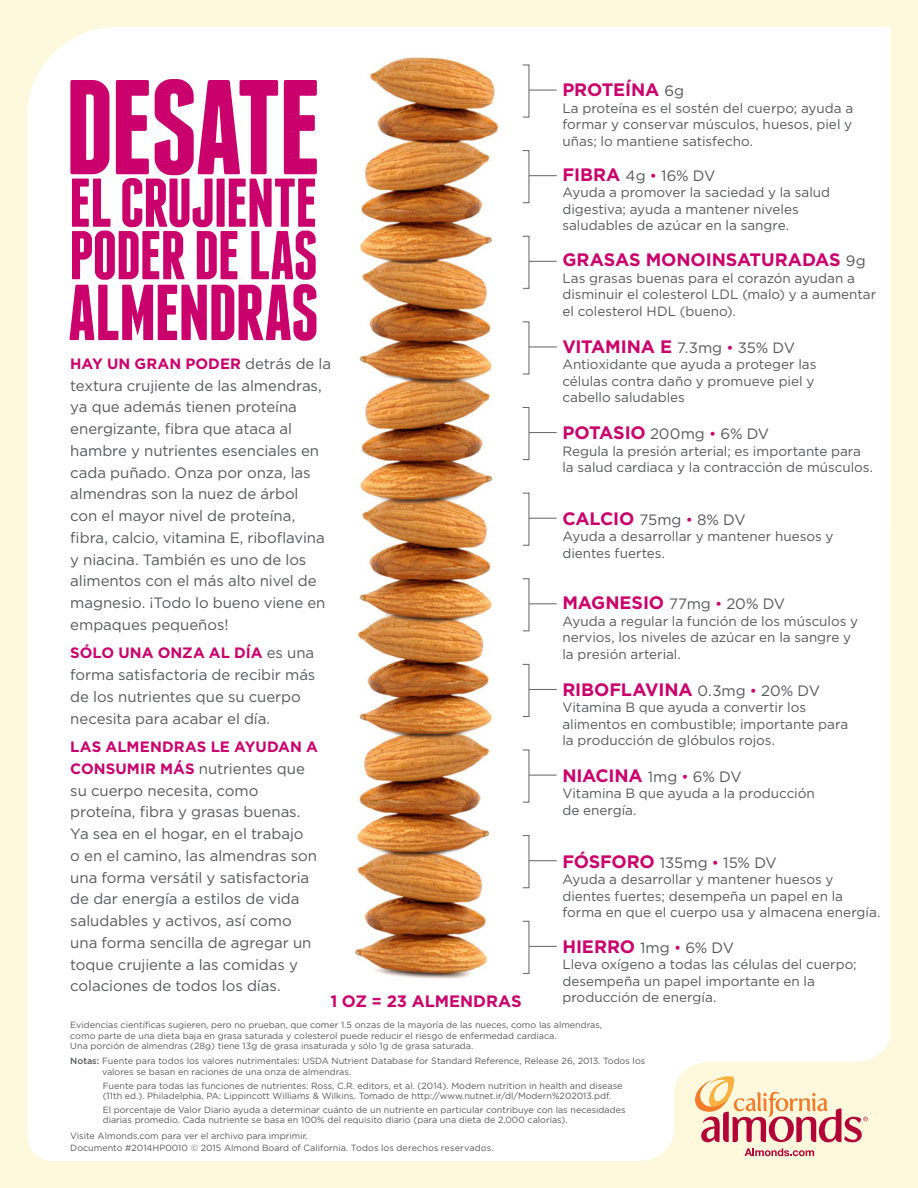
<style>
.page{position:relative;width:918px;height:1188px;background:#fef8dd}
.page>*{position:absolute;margin:0;border:0;box-sizing:border-box;transform-origin:0 0}
.t1{font:700 134.7px "Franchise";letter-spacing:-.025em;color:#ca016c}
.t2{font:700 79.05px "Franchise";letter-spacing:-.025em;color:#ca016c}
.t3{font:700 68.85px "Franchise";letter-spacing:-.025em;color:#ca016c}
.Body1{font:700 18px "Gotham";letter-spacing:-.005em;color:#ca016c}
.Body1-2{font:700 16.5px "Gotham";letter-spacing:-.005em;color:#ca016c}
.Body1-3{font:15px/21.8px "Gotham";letter-spacing:-.005em;color:#57585a}
.Body1-4{font:13.5px/16.5px "Gotham";color:#57585a}
.Body{font:9px/10.5px "Gotham";color:#57585a}
.s1{font-weight:700;color:#ca016c}
.s2{font-weight:400;font-size:15px;color:#57585a}
.s3{font-weight:700;font-size:18px;color:#ca016c}
.s4{color:#ca016c}
.s5{font-weight:400;font-size:15px}
.s6{font-weight:500}
</style>
<div class="page">
<div style="left:27px;top:27px;width:864px;height:1134px;background:#fff"></div>
<img style="left:333px;top:32px;width:167px;height:985px">
<svg style="left:529px;top:90px;width:28px;height:1px"></svg>
<svg style="left:529px;top:175px;width:28px;height:1px"></svg>
<svg style="left:529px;top:261px;width:28px;height:1px"></svg>
<svg style="left:529px;top:347px;width:28px;height:1px"></svg>
<svg style="left:529px;top:432px;width:28px;height:1px"></svg>
<svg style="left:529px;top:518px;width:28px;height:1px"></svg>
<svg style="left:529px;top:603px;width:28px;height:1px"></svg>
<svg style="left:529px;top:689px;width:28px;height:1px"></svg>
<svg style="left:529px;top:775px;width:28px;height:1px"></svg>
<svg style="left:529px;top:860px;width:28px;height:1px"></svg>
<svg style="left:529px;top:946px;width:28px;height:1px"></svg>
<p class="t1" style="left:64px;top:64px;width:259px">DESATE</p>
<p class="t3" style="left:69px;top:171px;width:250px">EL CRUJIENTE</p>
<p class="t3" style="left:69px;top:223px;width:250px">PODER DE LAS</p>
<p class="t2" style="left:68px;top:276px;width:252px">ALMENDRAS</p>
<p class="Body1-3" style="left:70px;top:352px;width:262px"><span class="s1">HAY UN GRAN PODER</span> detrás de la textura crujiente de las almendras, ya que además tienen proteína energizante, fibra que ataca al hambre y nutrientes esenciales en cada puñado. Onza por onza, las almendras son la nuez de árbol<br>con el mayor nivel de proteína, fibra, calcio, vitamina E, riboflavina y niacina. También es uno de los alimentos con el más alto nivel de magnesio. ¡Todo lo bueno viene en empaques pequeños!</p>
<p class="Body1-3" style="left:70px;top:642px;width:247px"><span class="s1">SÓLO UNA ONZA AL DÍA</span> es una forma satisfactoria de recibir más de los nutrientes que su cuerpo necesita para acabar el día.</p>
<p class="Body1-3" style="left:70px;top:736px;width:249px"><span class="s1">LAS ALMENDRAS LE AYUDAN A<br>CONSUMIR MÁS</span> nutrientes que su cuerpo necesita, como proteína, fibra y grasas buenas.<br>Ya sea en el hogar, en el trabajo<br>o en el camino, las almendras son una forma versátil y satisfactoria de dar energía a estilos de vida saludables y activos, así como una forma sencilla de agregar un toque crujiente a las comidas y colaciones de todos los días.</p>
<p class="Body1-2" style="left:330px;top:992px;width:193px">1 OZ = 23 ALMENDRAS</p>
<p class="Body1" style="left:562px;top:79px;width:123px">PROTEÍNA <span class="s2">6g</span></p>
<p class="Body1-4" style="left:562px;top:99px;width:292px;text-align:justify">La proteína es el sostén del cuerpo; ayuda a formar y conservar músculos, huesos, piel y uñas; lo mantiene satisfecho.</p>
<p class="Body1-3" style="left:562px;top:165px;width:154px"><span class="s3">FIBRA</span> 4g <span class="s4">•</span> 16% DV</p>
<p class="Body1-4" style="left:562px;top:184px;width:269px">Ayuda a promover la saciedad y la salud digestiva; ayuda a mantener niveles saludables de azúcar en la sangre.</p>
<p class="Body1" style="left:562px;top:249px;width:305px">GRASAS MONOINSATURADAS <span class="s2">9g</span></p>
<p class="Body1-4" style="left:562px;top:269px;width:315px">Las grasas buenas para el corazón ayudan a disminuir el colesterol LDL (malo) y a aumentar el colesterol HDL (bueno).</p>
<p class="Body1-3" style="left:562px;top:336px;width:234px"><span class="s3">VITAMINA E</span> 7.3mg <span class="s4">•</span> 35% DV</p>
<p class="Body1-4" style="left:562px;top:356px;width:255px">Antioxidante que ayuda a proteger las células contra daño y promueve piel y cabello saludables</p>
<p class="Body1-3" style="left:562px;top:423px;width:208px"><span class="s3">POTASIO</span> 200mg <span class="s4">•</span> 6% DV</p>
<p class="Body1-4" style="left:562px;top:443px;width:312px">Regula la presión arterial; es importante para la salud cardiaca y la contracción de músculos.</p>
<p class="Body1-3" style="left:562px;top:508px;width:185px"><span class="s3">CALCIO</span> 75mg <span class="s4">•</span> 8% DV</p>
<p class="Body1-4" style="left:562px;top:528px;width:273px">Ayuda a desarrollar y mantener huesos y dientes fuertes.</p>
<p class="Body1-3" style="left:562px;top:593px;width:224px"><span class="s3">MAGNESIO</span> 77mg <span class="s4">•</span> 20% DV</p>
<p class="Body1-4" style="left:562px;top:613px;width:297px">Ayuda a regular la función de los músculos y nervios, los niveles de azúcar en la sangre y la presión arterial.</p>
<p class="Body1" style="left:562px;top:679px;width:259px">RIBOFLAVINA <span class="s2">0.3mg</span> <span class="s5">•</span> <span class="s2">20% DV</span></p>
<p class="Body1-4" style="left:562px;top:699px;width:287px">Vitamina B que ayuda a convertir los alimentos en combustible; importante para la producción de glóbulos rojos.</p>
<p class="Body1" style="left:562px;top:765px;width:181px">NIACINA <span class="s2">1mg</span> <span class="s5">•</span> <span class="s2">6% DV</span></p>
<p class="Body1-4" style="left:562px;top:785px;width:254px">Vitamina B que ayuda a la producción de energía.</p>
<p class="Body1-3" style="left:562px;top:851px;width:216px"><span class="s3">FÓSFORO</span> 135mg <span class="s4">•</span> 15% DV</p>
<p class="Body1-4" style="left:562px;top:871px;width:319px">Ayuda a desarrollar y mantener huesos y dientes fuertes; desempeña un papel en la forma en que el cuerpo usa y almacena energía.</p>
<p class="Body1-3" style="left:562px;top:936px;width:173px"><span class="s3">HIERRO</span> 1mg <span class="s4">•</span> 6% DV</p>
<p class="Body1-4" style="left:562px;top:956px;width:296px">Lleva oxígeno a todas las células del cuerpo; desempeña un papel importante en la producción de energía.</p>
<p class="Body" style="left:70px;top:1020px;width:533px">Evidencias científicas sugieren, pero no prueban, que comer 1.5 onzas de la mayoría de las nueces, como las almendras, como parte de una dieta baja en grasa saturada y colesterol puede reducir el riesgo de enfermedad cardiaca.<br>Una porción de almendras (28g) tiene 13g de grasa insaturada y sólo 1g de grasa saturada.</p>
<p class="Body" style="left:102px;top:1056px;width:545px;text-indent:-32px"><span class="s6">Notas:</span> Fuente para todos los valores nutrimentales: USDA Nutrient Database for Standard Reference, Release 26, 2013. Todos los valores se basan en raciones de una onza de almendras.</p>
<p class="Body" style="left:103px;top:1080px;width:521px">Fuente para todas las funciones de nutrientes: Ross, C.R. editors, et al. (2014). Modern nutrition in health and disease (11th ed.). Philadelphia, PA: Lippincott Williams &amp; Wilkins. Tomado de http://www.nutnet.ir/dl/Modern%202013.pdf.</p>
<p class="Body" style="left:103px;top:1104px;width:524px">El porcentaje de Valor Diario ayuda a determinar cuánto de un nutriente en particular contribuye con las necesidades diarias promedio. Cada nutriente se basa en 100% del requisito diario (para una dieta de 2,000 calorías).</p>
<p class="Body" style="left:70px;top:1130px;width:425px;line-height:12px">Visite Almonds.com para ver el archivo para imprimir.<br>Documento #2014HP0010 © 2015 Almond Board of California. Todos los derechos reservados.</p>
</div>
